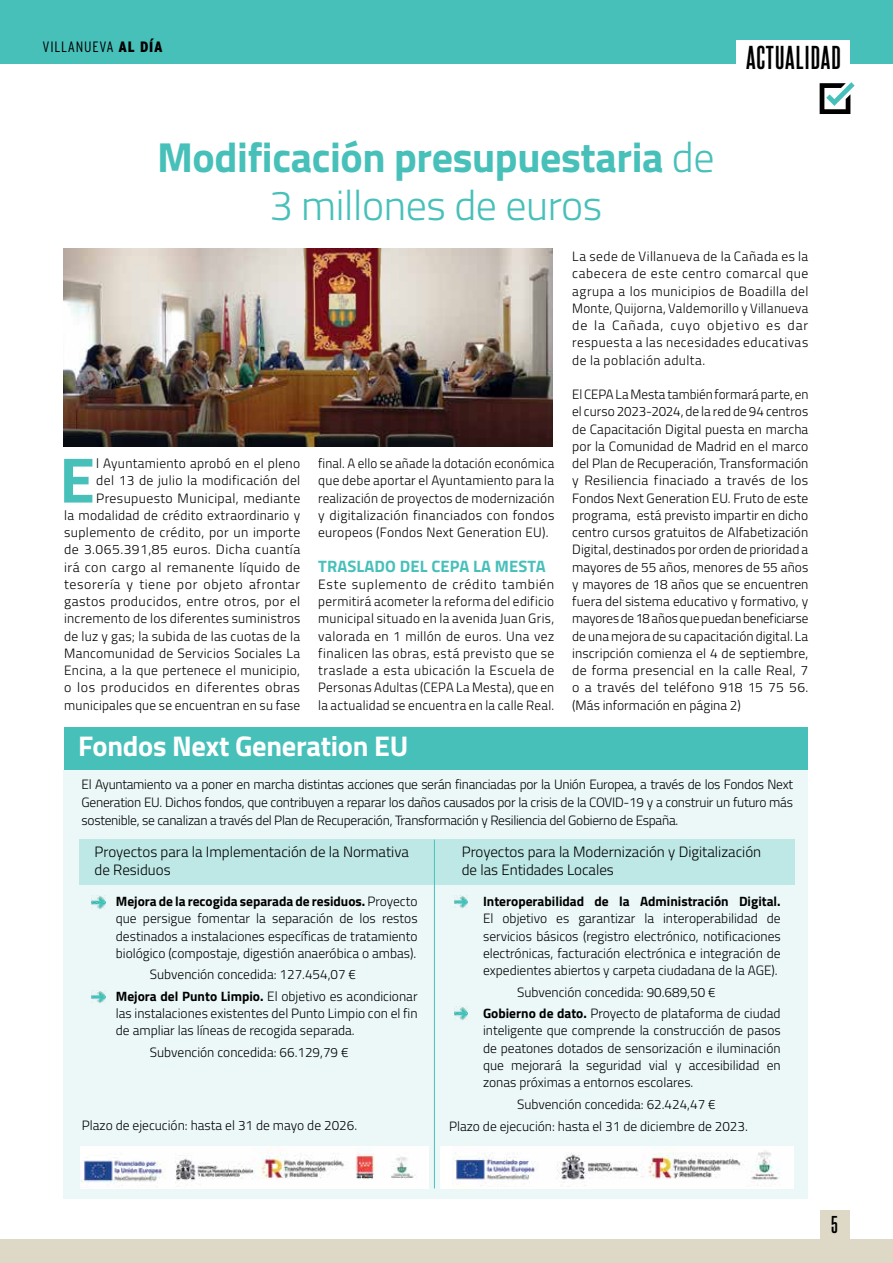
<style>
.page{position:relative;width:893px;height:1263px;background:#fff}
.page>*{position:absolute;margin:0;border:0;box-sizing:border-box;transform-origin:0 0}
.TEXTO_PRIMER_PÁRRAFO_CAPITULAR{font:700 64.2px "Titillium";color:#47c0ba}
.TÍTULO{font:700 42px/48.6px "Titillium";letter-spacing:-.01em;color:#47c0ba;text-align:center}
.TÍTULO-2{font:700 28.5px "Titillium";letter-spacing:-.01em;color:#fff}
.t1{font:700 28.5px "Steelfish Rg";letter-spacing:.04em;color:#000}
.t2{font:700 21px "Steelfish Rg";color:#000}
.LADILLO{font:700 16.5px "Titillium";letter-spacing:.01em;color:#47c0ba}
.TEXTO{font:300 15px/18px "Titillium";color:#000}
.t3{font:300 condensed 15px "Interstate";letter-spacing:.05em;color:#000}
.TEXTO-2{font:300 13.5px/17.2px "Titillium";color:#000;text-align:justify}
.TEXTO_PRIMER_PÁRRAFO_CAPITULAR-2{font:300 13.5px/17.2px "Titillium";letter-spacing:.02em;color:#000;text-align:right}
.s1{font-weight:900}
.s2{font-weight:300}
.s3{font-weight:700}
</style>
<div class="page">
<div style="left:0;top:0;width:893px;height:64px;background:#47c0ba"></div>
<div style="left:64px;top:770px;width:744px;height:429px;background:#ecf8f8"></div>
<svg style="left:820px;top:82px;width:35px;height:32px"></svg>
<div style="left:736px;top:40px;width:113px;height:36px;background:#fff"></div>
<img style="left:64px;top:249px;width:489px;height:197px">
<div style="left:64px;top:727px;width:744px;height:42px;background:#47c0ba"></div>
<img style="left:81px;top:1146px;width:348px;height:42px">
<div style="left:440px;top:1146px;width:353px;height:42px;background:#fff"></div>
<img style="left:453px;top:1146px;width:327px;height:34px">
<img style="left:92px;top:895px;width:13px;height:14px">
<img style="left:92px;top:990px;width:13px;height:13px">
<img style="left:454px;top:895px;width:14px;height:13px">
<img style="left:454px;top:1007px;width:14px;height:13px">
<hr style="left:434px;top:839px;width:1px;height:349px;background:#47c0ba">
<div style="left:80px;top:839px;width:354px;height:46px;background:#bee8e6"></div>
<div style="left:435px;top:839px;width:359px;height:46px;background:#bee8e6"></div>
<div style="left:0;top:1239px;width:893px;height:24px;background:#ddd9c6"></div>
<div style="left:820px;top:1209px;width:29px;height:30px;background:#ddd9c6"></div>
<p class="t3" style="left:43px;top:38px;width:122px">VILLANUEVA <span class="s1">AL DÍA</span></p>
<p class="t1" style="left:746px;top:37px;width:96px">ACTUALIDAD</p>
<p class="TÍTULO" style="left:157px;top:131px;width:559px">Modificación presupuestaria <span class="s2">de<br>3 millones de euros</span></p>
<p class="TEXTO_PRIMER_PÁRRAFO_CAPITULAR-2" style="left:64px;top:454px;width:238px">l Ayuntamiento aprobó en el pleno<br>del 13 de julio la modificación del Presupuesto Municipal, mediante<br>la modalidad de crédito extraordinario y suplemento de crédito, por un importe de 3.065.391,85 euros. Dicha cuantía irá con cargo al remanente líquido de tesorería y tiene por objeto afrontar gastos producidos, entre otros, por el incremento de los diferentes suministros de luz y gas; la subida de las cuotas de la Mancomunidad de Servicios Sociales La Encina, a la que pertenece el municipio, o los producidos en diferentes obras municipales que se encuentran en su fase</p>
<p class="TEXTO_PRIMER_PÁRRAFO_CAPITULAR-2" style="left:318px;top:454px;width:238px;text-align:justify">final. A ello se añade la dotación económica que debe aportar el Ayuntamiento para la realización de proyectos de modernización y digitalización financiados con fondos europeos (Fondos Next Generation EU).</p>
<p class="TEXTO_PRIMER_PÁRRAFO_CAPITULAR" style="left:59px;top:431px;width:37px">E</p>
<p class="LADILLO" style="left:318px;top:553px;width:229px">TRASLADO DEL CEPA LA MESTA</p>
<p class="TEXTO-2" style="left:318px;top:575px;width:238px">Este suplemento de crédito también permitirá acometer la reforma del edificio municipal situado en la avenida Juan Gris, valorada en 1 millón de euros. Una vez finalicen las obras, está previsto que se traslade a esta ubicación la Escuela de Personas Adultas (CEPA La Mesta), que en la actualidad se encuentra en la calle Real.</p>
<p class="TEXTO-2" style="left:572px;top:247px;width:238px">La sede de Villanueva de la Cañada es la cabecera de este centro comarcal que agrupa a los municipios de Boadilla del Monte, Quijorna, Valdemorillo y Villanueva de la Cañada, cuyo objetivo es dar respuesta a las necesidades educativas de la población adulta.</p>
<p class="TEXTO-2" style="left:572px;top:385px;width:238px">El CEPA La Mesta también formará parte, en el curso 2023-2024, de la red de 94 centros de Capacitación Digital puesta en marcha por la Comunidad de Madrid en el marco del Plan de Recuperación, Transformación y Resiliencia finaciado a través de los Fondos Next Generation EU. Fruto de este programa, está previsto impartir en dicho centro cursos gratuitos de Alfabetización Digital, destinados por orden de prioridad a mayores de 55 años, menores de 55 años y mayores de 18 años que se encuentren fuera del sistema educativo y formativo, y mayores de 18 años que puedan beneficiarse de una mejora de su capacitación digital. La inscripción comienza el 4 de septiembre, de forma presencial en la calle Real, 7 o a través del teléfono 918 15 75 56. (Más información en página 2)</p>
<p class="TÍTULO-2" style="left:78px;top:724px;width:332px">Fondos Next Generation EU</p>
<p class="TEXTO-2" style="left:82px;top:775px;width:713px;line-height:18px">El Ayuntamiento va a poner en marcha distintas acciones que serán financiadas por la Unión Europea, a través de los Fondos Next Generation EU. Dichos fondos, que contribuyen a reparar los daños causados por la crisis de la COVID-19 y a construir un futuro más sostenible, se canalizan a través del Plan de Recuperación, Transformación y Resiliencia del Gobierno de España.</p>
<p class="TEXTO" style="left:462px;top:842px;width:301px">Proyectos para la Modernización y Digitalización de las Entidades Locales</p>
<p class="TEXTO-2" style="left:483px;top:892px;width:299px"><span class="s3">Interoperabilidad de la Administración Digital.<br></span>El objetivo es garantizar la interoperabilidad de servicios básicos (registro electrónico, notificaciones electrónicas, facturación electrónica e integración de expedientes abiertos y carpeta ciudadana de la AGE).</p>
<p class="TEXTO-2" style="left:517px;top:983px;width:200px">Subvención concedida: 90.689,50 €</p>
<p class="TEXTO-2" style="left:483px;top:1004px;width:299px"><span class="s3">Gobierno de dato.</span> Proyecto de plataforma de ciudad inteligente que comprende la construcción de pasos de peatones dotados de sensorización e iluminación que mejorará la seguridad vial y accesibilidad en zonas próximas a entornos escolares.</p>
<p class="TEXTO-2" style="left:517px;top:1095px;width:200px">Subvención concedida: 62.424,47 €</p>
<p class="TEXTO-2" style="left:449px;top:1117px;width:300px">Plazo de ejecución: hasta el 31 de diciembre de 2023.</p>
<p class="TEXTO" style="left:95px;top:842px;width:316px">Proyectos para la Implementación de la Normativa de Residuos</p>
<p class="TEXTO-2" style="left:116px;top:892px;width:303px"><span class="s3">Mejora de la recogida separada de residuos.</span> Proyecto que persigue fomentar la separación de los restos destinados a instalaciones específicas de tratamiento biológico (compostaje, digestión anaeróbica o ambas).</p>
<p class="TEXTO-2" style="left:150px;top:965px;width:208px">Subvención concedida: 127.454,07 €</p>
<p class="TEXTO-2" style="left:116px;top:987px;width:303px"><span class="s3">Mejora del Punto Limpio.</span> El objetivo es acondicionar las instalaciones existentes del Punto Limpio con el fin de ampliar las líneas de recogida separada.</p>
<p class="TEXTO-2" style="left:150px;top:1043px;width:200px">Subvención concedida: 66.129,79 €</p>
<p class="TEXTO-2" style="left:82px;top:1116px;width:277px">Plazo de ejecución: hasta el 31 de mayo de 2026.</p>
<h3 class="t2" style="left:831px;top:1210px;width:8px">5</h3>
</div>
